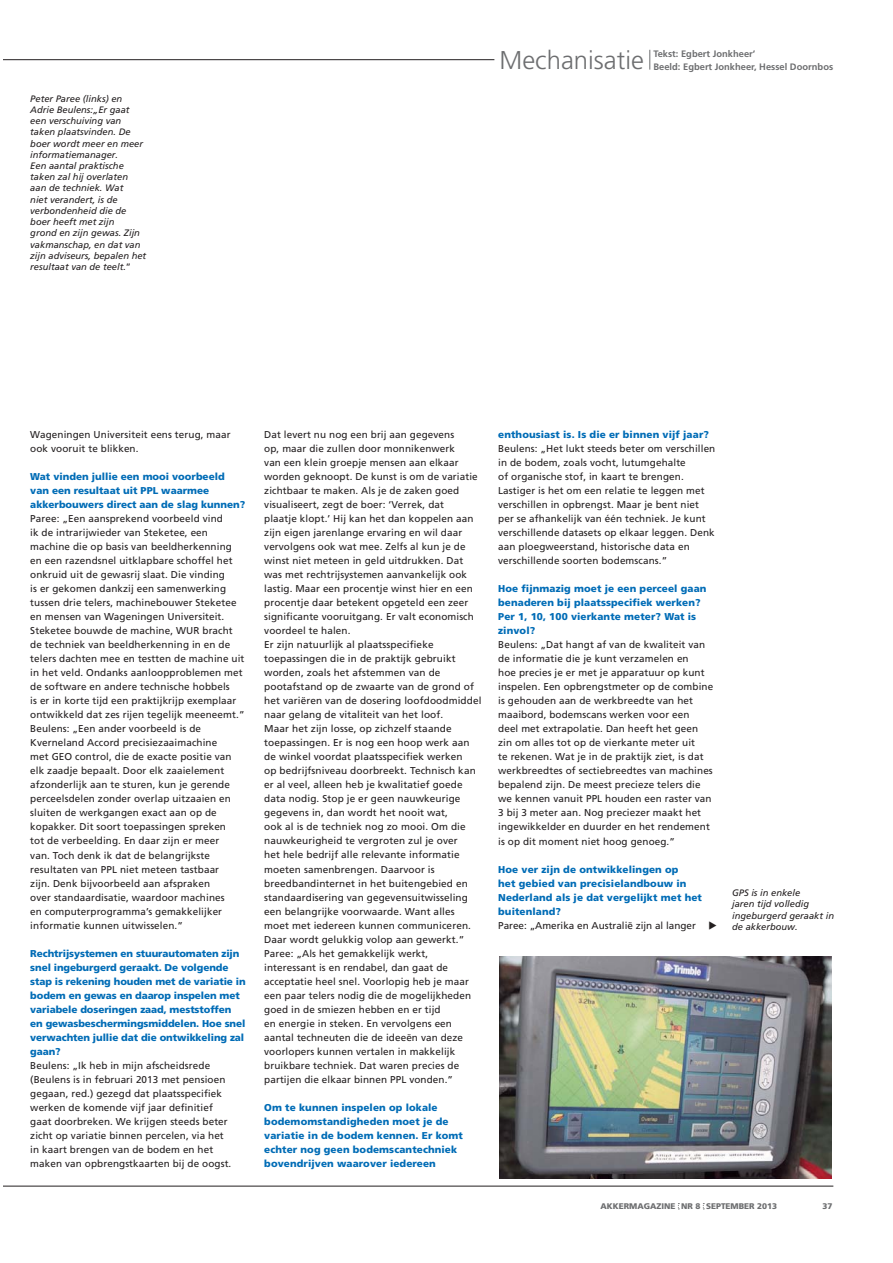
<style>
.page{position:relative;width:893px;height:1263px;background:#fff}
.page>*{position:absolute;margin:0;border:0;box-sizing:border-box;transform-origin:0 0}
.t1{font:300 25.65px "Frutiger LT Std";color:#6d6e70}
.t2{font:9.9px/14.1px "Frutiger LT Std";letter-spacing:.01em;color:#231f20}
.t3{font:900 9.9px/14.1px "Frutiger LT Std";letter-spacing:.01em;color:#006cb6}
.t4{font:900 9.9px/14.1px "Frutiger LT Std";letter-spacing:-.01em;color:#006cb6}
.t5{font:italic 9.3px/11.2px "Frutiger LT Std";color:#231f20}
.t6{font:700 9.3px/12.8px "Frutiger LT Std";color:#6d6e70}
.t7{font:900 8.25px "Frutiger LT Std";color:#6d6e70}
.s1{font-style:normal}
</style>
<div class="page">
<svg style="left:649px;top:50px;width:1px;height:20px"></svg>
<hr style="left:4px;top:59px;width:490px;height:1px;background:#231f20">
<hr style="left:4px;top:1186px;width:829px;height:1px;background:#231f20">
<img style="left:499px;top:957px;width:333px;height:221px">
<p class="t5" style="left:30px;top:93px;width:117px">Peter Paree (links) en<br>Adrie Beulens:„Er gaat een verschuiving van taken plaatsvinden. De boer wordt meer en meer informatiemanager.<br>Een aantal praktische taken zal hij overlaten aan de techniek. Wat<br>niet verandert, is de verbondenheid die de boer heeft met zijn<br>grond en zijn gewas. Zijn vakmanschap, en dat van zijn adviseurs, bepalen het resultaat van de teelt.<span class="s1">”</span></p>
<h1 class="t1" style="left:499px;top:49px;width:146px">Mechanisatie</h1>
<p class="t6" style="left:653px;top:48px;width:181px">Tekst: Egbert Jonkheer’<br>Beeld: Egbert Jonkheer, Hessel Doornbos</p>
<p class="t2" style="left:30px;top:427px;width:202px">Wageningen Universiteit eens terug, maar ook vooruit te blikken.</p>
<p class="t3" style="left:30px;top:470px;width:216px">Wat vinden jullie een mooi voorbeeld van een resultaat uit PPL waarmee akkerbouwers direct aan de slag kunnen?</p>
<p class="t2" style="left:30px;top:512px;width:216px">Paree: „Een aansprekend voorbeeld vind<br>ik de intrarijwieder van Steketee, een machine die op basis van beeldherkenning en een razendsnel uitklapbare schoffel het onkruid uit de gewasrij slaat. Die vinding<br>is er gekomen dankzij een samenwerking tussen drie telers, machinebouwer Steketee en mensen van Wageningen Universiteit.<br>Steketee bouwde de machine, WUR bracht de techniek van beeldherkenning in en de telers dachten mee en testten de machine uit in het veld. Ondanks aanloopproblemen met de software en andere technische hobbels<br>is er in korte tijd een praktijkrijp exemplaar ontwikkeld dat zes rijen tegelijk meeneemt.” Beulens: „Een ander voorbeeld is de Kverneland Accord precisiezaaimachine<br>met GEO control, die de exacte positie van elk zaadje bepaalt. Door elk zaaielement afzonderlijk aan te sturen, kun je gerende perceelsdelen zonder overlap uitzaaien en sluiten de werkgangen exact aan op de kopakker. Dit soort toepassingen spreken<br>tot de verbeelding. En daar zijn er meer<br>van. Toch denk ik dat de belangrijkste resultaten van PPL niet meteen tastbaar<br>zijn. Denk bijvoorbeeld aan afspraken<br>over standaardisatie, waardoor machines<br>en computerprogramma’s gemakkelijker informatie kunnen uitwisselen.”</p>
<p class="t4" style="left:30px;top:947px;width:217px">Rechtrijsystemen en stuurautomaten zijn snel ingeburgerd geraakt. De volgende stap is rekening houden met de variatie in bodem en gewas en daarop inspelen met variabele doseringen zaad, meststoffen en gewasbeschermingsmiddelen. Hoe snel verwachten jullie dat die ontwikkeling zal gaan?</p>
<p class="t2" style="left:30px;top:1059px;width:203px">Beulens: „Ik heb in mijn afscheidsrede (Beulens is in februari 2013 met pensioen gegaan, red.) gezegd dat plaatsspecifiek werken de komende vijf jaar definitief gaat doorbreken. We krijgen steeds beter zicht op variatie binnen percelen, via het in kaart brengen van de bodem en het maken van opbrengstkaarten bij de oogst.</p>
<p class="t2" style="left:264px;top:428px;width:219px">Dat levert nu nog een brij aan gegevens<br>op, maar die zullen door monnikenwerk<br>van een klein groepje mensen aan elkaar worden geknoopt. De kunst is om de variatie zichtbaar te maken. Als je de zaken goed visualiseert, zegt de boer: ‘Verrek, dat<br>plaatje klopt.’ Hij kan het dan koppelen aan zijn eigen jarenlange ervaring en wil daar vervolgens ook wat mee. Zelfs al kun je de winst niet meteen in geld uitdrukken. Dat was met rechtrijsystemen aanvankelijk ook lastig. Maar een procentje winst hier en een procentje daar betekent opgeteld een zeer significante vooruitgang. Er valt economisch voordeel te halen.<br>Er zijn natuurlijk al plaatsspecifieke toepassingen die in de praktijk gebruikt worden, zoals het afstemmen van de pootafstand op de zwaarte van de grond of het variëren van de dosering loofdoodmiddel naar gelang de vitaliteit van het loof.<br>Maar het zijn losse, op zichzelf staande toepassingen. Er is nog een hoop werk aan de winkel voordat plaatsspecifiek werken<br>op bedrijfsniveau doorbreekt. Technisch kan er al veel, alleen heb je kwalitatief goede data nodig. Stop je er geen nauwkeurige gegevens in, dan wordt het nooit wat,<br>ook al is de techniek nog zo mooi. Om die nauwkeurigheid te vergroten zul je over<br>het hele bedrijf alle relevante informatie moeten samenbrengen. Daarvoor is breedbandinternet in het buitengebied en standaardisering van gegevensuitwisseling een belangrijke voorwaarde. Want alles moet met iedereen kunnen communiceren.<br>Daar wordt gelukkig volop aan gewerkt.” Paree: „Als het gemakkelijk werkt, interessant is en rendabel, dan gaat de acceptatie heel snel. Voorlopig heb je maar een paar telers nodig die de mogelijkheden goed in de smiezen hebben en er tijd<br>en energie in steken. En vervolgens een aantal techneuten die de ideeën van deze voorlopers kunnen vertalen in makkelijk bruikbare techniek. Dat waren precies de partijen die elkaar binnen PPL vonden.”</p>
<p class="t3" style="left:264px;top:1101px;width:200px">Om te kunnen inspelen op lokale bodemomstandigheden moet je de variatie in de bodem kennen. Er komt echter nog geen bodemscantechniek bovendrijven waarover iedereen</p>
<p class="t3" style="left:498px;top:427px;width:212px">enthousiast is. Is die er binnen vijf jaar?</p>
<p class="t2" style="left:498px;top:442px;width:219px">Beulens: „Het lukt steeds beter om verschillen in de bodem, zoals vocht, lutumgehalte<br>of organische stof, in kaart te brengen.<br>Lastiger is het om een relatie te leggen met verschillen in opbrengst. Maar je bent niet per se afhankelijk van één techniek. Je kunt verschillende datasets op elkaar leggen. Denk aan ploegweerstand, historische data en verschillende soorten bodemscans.”</p>
<p class="t3" style="left:498px;top:582px;width:210px">Hoe fijnmazig moet je een perceel gaan benaderen bij plaatsspecifiek werken?<br>Per 1, 10, 100 vierkante meter? Wat is zinvol?</p>
<p class="t2" style="left:498px;top:638px;width:217px">Beulens: „Dat hangt af van de kwaliteit van de informatie die je kunt verzamelen en<br>hoe precies je er met je apparatuur op kunt inspelen. Een opbrengstmeter op de combine is gehouden aan de werkbreedte van het maaibord, bodemscans werken voor een<br>deel met extrapolatie. Dan heeft het geen zin om alles tot op de vierkante meter uit<br>te rekenen. Wat je in de praktijk ziet, is dat werkbreedtes of sectiebreedtes van machines bepalend zijn. De meest precieze telers die we kennen vanuit PPL houden een raster van 3 bij 3 meter aan. Nog preciezer maakt het ingewikkelder en duurder en het rendement is op dit moment niet hoog genoeg.”</p>
<p class="t3" style="left:498px;top:863px;width:205px">Hoe ver zijn de ontwikkelingen op<br>het gebied van precisielandbouw in<br>Nederland als je dat vergelijkt met het buitenland?</p>
<p class="t2" style="left:498px;top:919px;width:199px">Paree: „Amerika en Australië zijn al langer</p>
<p class="t5" style="left:732px;top:888px;width:103px">GPS is in enkele<br>jaren tijd volledig ingeburgerd geraakt in de akkerbouw.</p>
<p class="t7" style="left:600px;top:1203px;width:178px">AKKERMAGAZINE NR 8 SEPTEMBER 2013</p>
<p class="t7" style="left:822px;top:1203px;width:12px">37</p>
</div>
